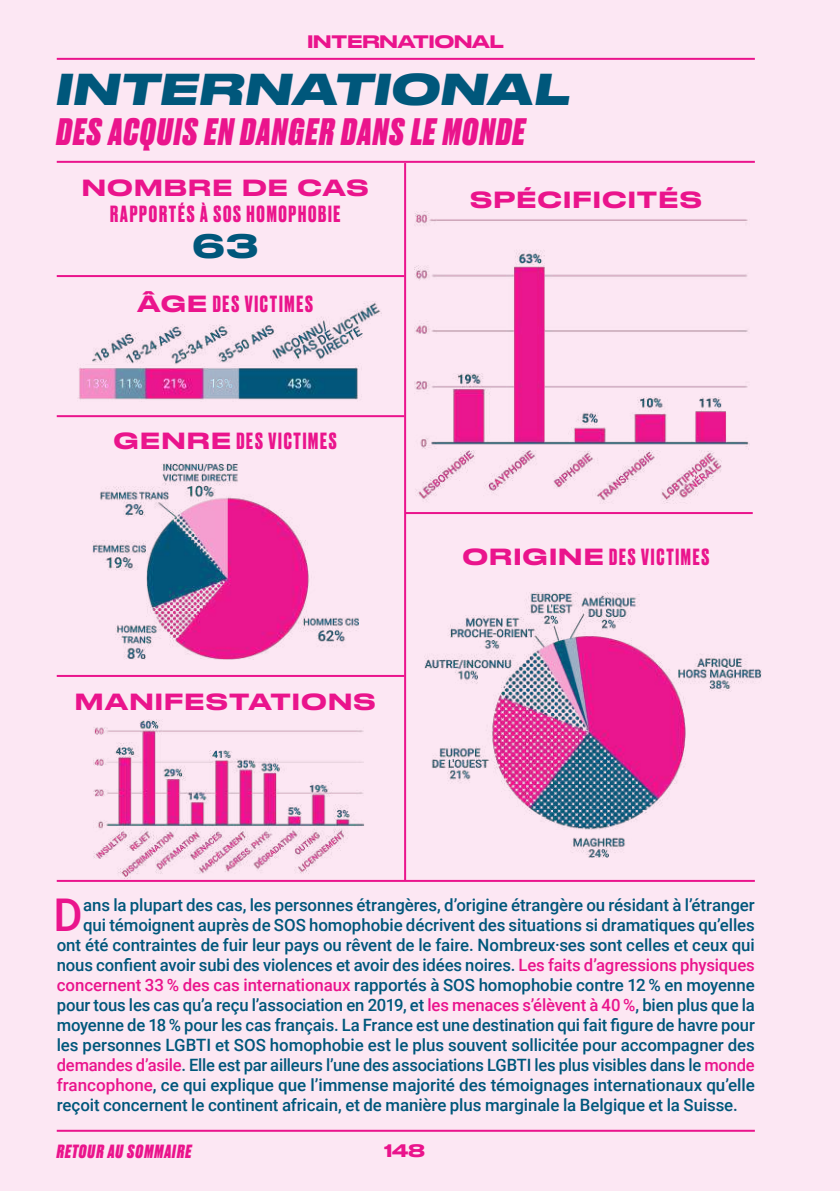
<style>
.page{position:relative;width:840px;height:1191px;background:#fff}
.page>*{position:absolute;margin:0;border:0;box-sizing:border-box;transform-origin:0 0}
.t1{font:500 45.2px "Roboto";color:#ea148c}
.t2{font:italic 700 42px "Druk Wide";letter-spacing:.04em;color:#00577b}
.t3{font:italic 800 36px "Druk";letter-spacing:.05em;color:#ea148c}
.t4{font:500 32px "Druk Wide";color:#00577b}
.t5{font:700 22px "Druk";letter-spacing:.08em;color:#ea148c}
.t6{font:500 22px "Druk Wide";letter-spacing:.08em;color:#ea148c}
.t7{font:italic 800 18px "Druk";letter-spacing:.065em;color:#ea148c}
.t8{font:500 17px "Roboto";letter-spacing:-.005em;color:#00577b}
.t9{font:500 17px "Druk Wide";color:#ea148c}
.s1{font-family:"Druk Wide";font-weight:500}
.s2{color:#ea148c}
</style>
<div class="page">
<div style="left:0;top:0;width:839px;height:1191px;background:#fce7f3"></div>
<hr style="left:57px;top:161px;width:697px;height:2px;background:#ea148c">
<hr style="left:404px;top:163px;width:2px;height:718px;background:#ea148c">
<hr style="left:57px;top:880px;width:697px;height:2px;background:#ea148c">
<hr style="left:57px;top:275px;width:347px;height:2px;background:#ea148c">
<hr style="left:57px;top:415px;width:347px;height:2px;background:#ea148c">
<hr style="left:57px;top:675px;width:347px;height:2px;background:#ea148c">
<hr style="left:405px;top:512px;width:347px;height:2px;background:#ea148c">
<img style="left:78px;top:302px;width:303px;height:98px">
<img style="left:92px;top:463px;width:266px;height:197px">
<img style="left:94px;top:719px;width:270px;height:159px">
<img style="left:414px;top:212px;width:335px;height:292px">
<img style="left:424px;top:592px;width:336px;height:265px">
<p class="t9" style="left:307px;top:27px;width:198px">INTERNATIONAL</p>
<h2 class="t2" style="left:57px;top:55px;width:515px">INTERNATIONAL</h2>
<h3 class="t3" style="left:57px;top:107px;width:469px">DES ACQUIS EN DANGER DANS LE MONDE</h3>
<p class="t6" style="left:82px;top:169px;width:287px">NOMBRE DE CAS</p>
<p class="t5" style="left:110px;top:198px;width:232px">RAPPORTÉS À SOS HOMOPHOBIE</p>
<h3 class="t4" style="left:192px;top:220px;width:67px">63</h3>
<p class="t5" style="left:138px;top:289px;width:177px"><span class="s1">ÂGE</span> DES VICTIMES</p>
<p class="t5" style="left:114px;top:426px;width:224px"><span class="s1">GENRE</span> DES VICTIMES</p>
<p class="t6" style="left:75px;top:683px;width:301px">MANIFESTATIONS</p>
<p class="t6" style="left:470px;top:182px;width:232px">SPÉCIFICITÉS</p>
<p class="t5" style="left:462px;top:542px;width:248px"><span class="s1">ORIGINE</span> DES VICTIMES</p>
<h1 class="t1" style="left:53px;top:883px;width:31px">D</h1>
<p class="t8" style="left:83px;top:893px;width:672px">ans la plupart des cas, les personnes étrangères, d’origine étrangère ou résidant à l’étranger</p>
<p class="t8" style="left:83px;top:913px;width:672px">qui témoignent auprès de SOS homophobie décrivent des situations si dramatiques qu’elles</p>
<p class="t8" style="left:57px;top:933px;width:699px">ont été contraintes de fuir leur pays ou rêvent de le faire. Nombreux·ses sont celles et ceux qui</p>
<p class="t8" style="left:57px;top:953px;width:699px">nous confient avoir subi des violences et avoir des idées noires. <span class="s2">Les faits d’agressions physiques</span></p>
<p class="t8" style="left:57px;top:973px;width:699px"><span class="s2">concernent 33 % des cas internationaux</span> rapportés à SOS homophobie contre 12 % en moyenne</p>
<p class="t8" style="left:57px;top:993px;width:699px">pour tous les cas qu’a reçu l’association en 2019, et <span class="s2">les menaces s’élèvent à 40 %</span>, bien plus que la</p>
<p class="t8" style="left:57px;top:1013px;width:699px">moyenne de 18 % pour les cas français. La France est une destination qui fait figure de havre pour</p>
<p class="t8" style="left:57px;top:1033px;width:699px">les personnes LGBTI et SOS homophobie est le plus souvent sollicitée pour accompagner des</p>
<p class="t8" style="left:57px;top:1053px;width:699px"><span class="s2">demandes d’asile</span>. Elle est par ailleurs l’une des associations LGBTI les plus visibles dans le <span class="s2">monde</span></p>
<p class="t8" style="left:57px;top:1073px;width:699px"><span class="s2">francophone</span>, ce qui explique que l’immense majorité des témoignages internationaux qu’elle</p>
<p class="t8" style="left:57px;top:1093px;width:682px">reçoit concernent le continent africain, et de manière plus marginale la Belgique et la Suisse.</p>
<p class="t7" style="left:57px;top:1138px;width:136px">RETOUR AU SOMMAIRE</p>
<p class="t9" style="left:384px;top:1136px;width:42px">148</p>
</div>
